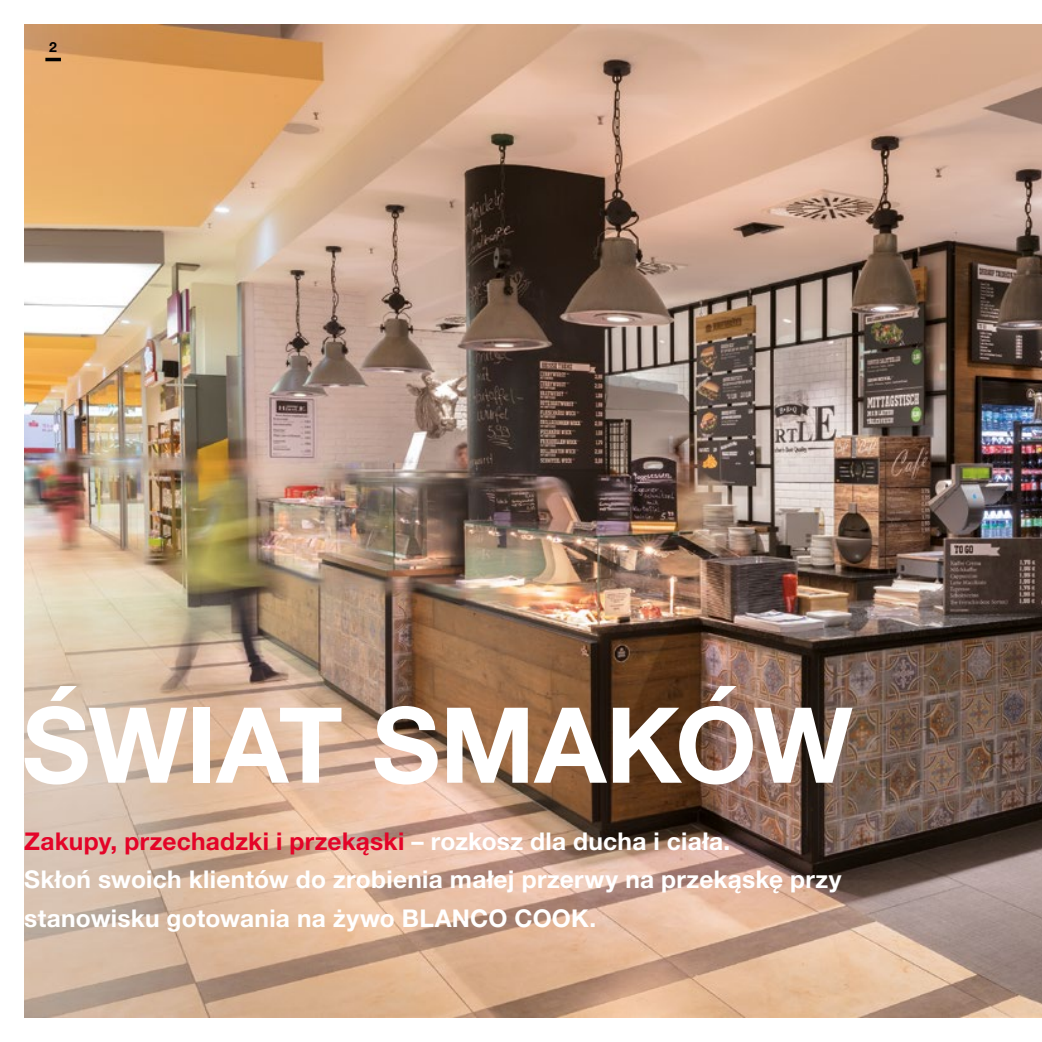
<style>
.page{position:relative;width:1042px;height:1042px;background:#fff}
.page>*{position:absolute;margin:0;border:0;box-sizing:border-box;transform-origin:0 0}
.t1{font:700 105px "Helvetica Neue LTW1 G";letter-spacing:-.01em;color:#fff}
.t2{font:700 24.5px/38.5px "Helvetica Neue LTW1 G";letter-spacing:.01em;color:#fff}
.t3{font:700 14px "Helvetica Neue LTW1 G";color:#000}
.s1{color:#e40428}
</style>
<div class="page">
<img style="left:25px;top:25px;width:1017px;height:992px">
<hr style="left:45px;top:58px;width:16px;height:3px;background:#000">
<p class="t3" style="left:49px;top:39px;width:9px">2</p>
<h1 class="t1" style="left:22px;top:680px;width:832px">ŚWIAT SMAKÓW</h1>
<p class="t2" style="left:24px;top:822px;width:819px"><span class="s1">Zakupy, przechadzki i przekąski</span> – rozkosz dla ducha i ciała.<br>Skłoń swoich klientów do zrobienia małej przerwy na przekąskę przy stanowisku gotowania na żywo BLANCO COOK.</p>
</div>
